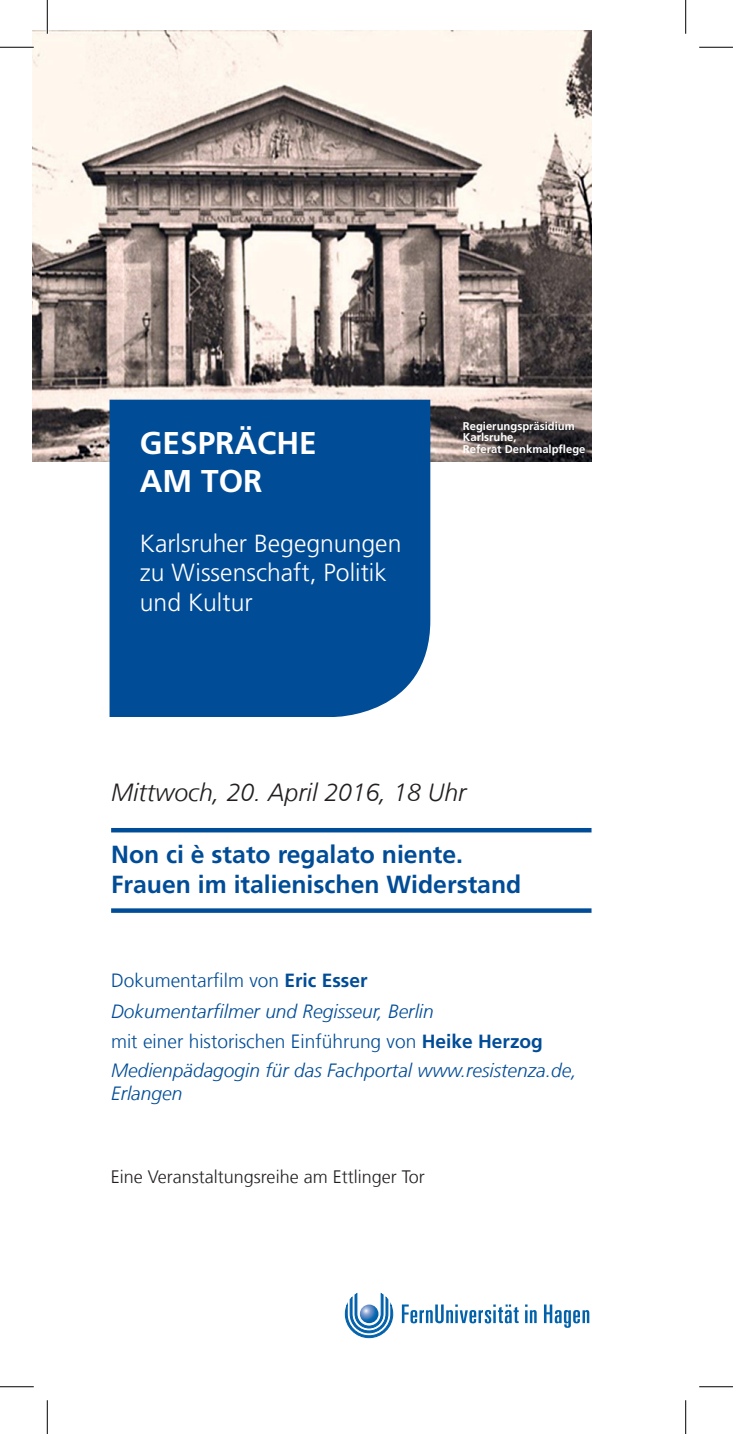
<style>
.page{position:relative;width:733px;height:1434px;background:#fff}
.page>*{position:absolute;margin:0;border:0;box-sizing:border-box;transform-origin:0 0}
.t1{font:700 31.5px "Frutiger";color:#fff}
.t2{font:700 24.75px "Frutiger LT Com";color:#004c97}
.t3{font:300 24.75px/29.7px "Frutiger";color:#fff}
.t4{font:italic 300 24.75px "Frutiger LT Com";color:#231f20}
.t5{font:italic 300 19.12px "Frutiger LT Com";color:#004c97}
.t6{font:300 19.12px "Frutiger LT Com";color:#004c97}
.t7{font:300 18px "Frutiger LT Com";color:#231f20}
.t8{font:700 11.25px "Frutiger LT Com";color:#fff}
.s1{font-weight:700}
</style>
<div class="page">
<img style="left:33px;top:31px;width:558px;height:431px">
<div style="left:108px;top:399px;width:323px;height:318px;background:#004c97"></div>
<svg style="left:401px;top:1304px;width:188px;height:24px"></svg>
<svg style="left:345px;top:1293px;width:48px;height:45px"></svg>
<svg style="left:360px;top:1304px;width:18px;height:19px"></svg>
<hr style="left:111px;top:828px;width:480px;height:4px;background:#004c97">
<div style="left:111px;top:908px;width:480px;height:5px;background:#004c97"></div>
<hr style="left:0;top:46px;width:34px;height:3px;background:#fff">
<hr style="left:46px;top:0;width:3px;height:34px;background:#fff">
<hr style="left:0;top:47px;width:34px;height:1px;background:#000">
<hr style="left:699px;top:47px;width:33px;height:1px;background:#000">
<hr style="left:0;top:1386px;width:34px;height:1px;background:#000">
<hr style="left:699px;top:1386px;width:33px;height:1px;background:#000">
<hr style="left:47px;top:0;width:1px;height:34px;background:#000">
<hr style="left:47px;top:1400px;width:1px;height:34px;background:#000">
<hr style="left:685px;top:0;width:1px;height:34px;background:#000">
<hr style="left:685px;top:1400px;width:1px;height:34px;background:#000">
<p class="t1" style="left:140px;top:425px;width:178px">GESPRÄCHE</p>
<p class="t1" style="left:140px;top:463px;width:124px">AM TOR</p>
<p class="t3" style="left:140px;top:528px;width:263px">Karlsruher Begegnungen</p>
<p class="t3" style="left:140px;top:558px;width:248px">zu Wissenschaft, Politik und Kultur</p>
<p class="t8" style="left:462px;top:420px;width:113px">Regierungspräsidium</p>
<p class="t8" style="left:462px;top:431px;width:55px">Karlsruhe,</p>
<p class="t8" style="left:462px;top:442px;width:124px">Referat Denkmalpflege</p>
<p class="t4" style="left:111px;top:778px;width:356px">Mittwoch, 20. April 2016, 18 Uhr</p>
<p class="t2" style="left:111px;top:840px;width:353px">Non ci è stato regalato niente.</p>
<p class="t2" style="left:111px;top:870px;width:411px">Frauen im italienischen Widerstand</p>
<p class="t6" style="left:111px;top:969px;width:258px">Dokumentarfilm von <span class="s1">Eric Esser</span></p>
<p class="t5" style="left:111px;top:1000px;width:324px">Dokumentarfilmer und Regisseur, Berlin</p>
<p class="t6" style="left:111px;top:1030px;width:433px">mit einer historischen Einführung von <span class="s1">Heike Herzog</span></p>
<p class="t5" style="left:111px;top:1059px;width:467px">Medienpädagogin für das Fachportal www.resistenza.de,</p>
<p class="t5" style="left:111px;top:1082px;width:73px">Erlangen</p>
<p class="t7" style="left:111px;top:1167px;width:315px">Eine Veranstaltungsreihe am Ettlinger Tor</p>
</div>
